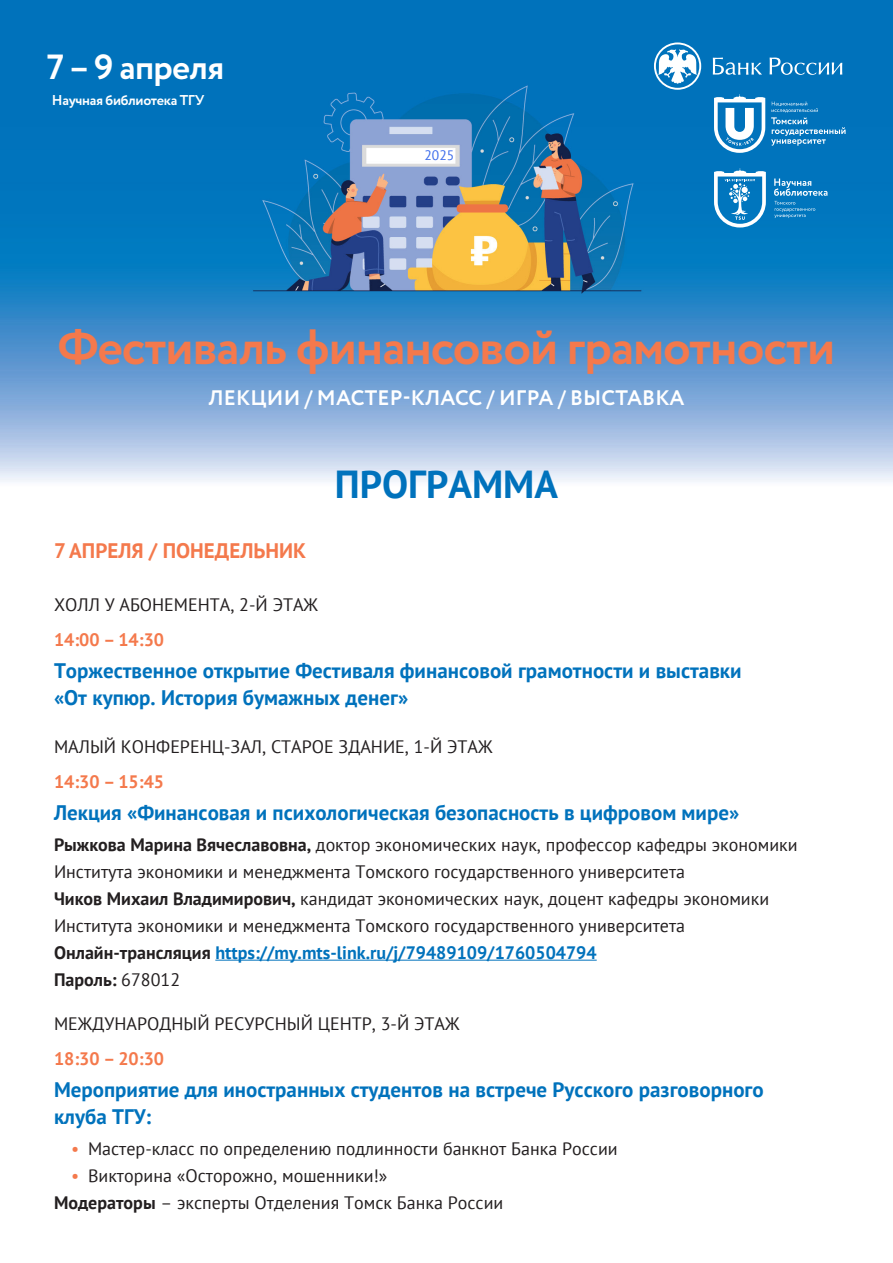
<style>
.page{position:relative;width:893px;height:1263px;background:#fff}
.page>*{position:absolute;margin:0;border:0;box-sizing:border-box;transform-origin:0 0}
.t1{font:700 49.5px "Circe";letter-spacing:-.02em;color:#f4794c}
.t2{font:700 39px "PT Sans";color:#0072bc}
.t3{font:700 34.95px "Circe";letter-spacing:-.02em;color:#fff}
.Paragraph_Style_3{font:700 21px/27px "PT Sans";color:#0072bc}
.t4{font:700 21px "Circe";letter-spacing:.01em;color:#fff}
.Paragraph_Style_1{font:700 21px "PT Sans";color:#f4794c}
.Text{font:18px/27px "PT Sans";color:#231f20}
.Paragraph_Style_4{font:18px "PT Sans";color:#231f20}
.Text-2{font:700 18px "PT Sans";color:#0072bc}
.Paragraph_Style_2{font:700 18px "PT Sans";color:#f4794c}
.Text-3{font:700 18px "PT Sans";color:#231f20}
.t5{font:700 14.25px "Circe";letter-spacing:-.02em;color:#fff}
.t6{font:13.65px "PT Sans";color:#3b6beb}
.s1{font-weight:700}
.s2{color:#231f20}
.s3{font-weight:400}
.s4{color:#f4794c}
</style>
<div class="page">
<img style="left:1px;top:0;width:891px;height:482px">
<hr style="left:215px;top:960px;width:382px;height:1px;background:#0072bc">
<svg style="left:654px;top:42px;width:47px;height:48px"></svg>
<svg style="left:713px;top:58px;width:49px;height:17px"></svg>
<svg style="left:770px;top:58px;width:72px;height:17px"></svg>
<svg style="left:774px;top:179px;width:53px;height:39px;background:#288bc8"></svg>
<svg style="left:714px;top:168px;width:52px;height:59px"></svg>
<svg style="left:771px;top:102px;width:75px;height:44px;background:#2586c5"></svg>
<svg style="left:714px;top:94px;width:51px;height:59px"></svg>
<p class="t3" style="left:47px;top:43px;width:179px">7 – 9 апреля</p>
<p class="t5" style="left:52px;top:91px;width:154px">Научная библиотека ТГУ</p>
<p class="t6" style="left:424px;top:146px;width:31px">2025</p>
<p class="t1" style="left:58px;top:314px;width:779px">Фестиваль финансовой грамотности</p>
<p class="t4" style="left:208px;top:383px;width:478px">ЛЕКЦИИ / МАСТЕР-КЛАСС / ИГРА / ВЫСТАВКА</p>
<p class="t2" style="left:335px;top:458px;width:225px">ПРОГРАММА</p>
<p class="Paragraph_Style_1" style="left:54px;top:537px;width:254px">7 АПРЕЛЯ / ПОНЕДЕЛЬНИК</p>
<p class="Paragraph_Style_4" style="left:54px;top:593px;width:266px">ХОЛЛ У АБОНЕМЕНТА, 2-Й ЭТАЖ</p>
<p class="Paragraph_Style_2" style="left:54px;top:628px;width:112px">14:00 – 14:30</p>
<p class="Paragraph_Style_3" style="left:54px;top:656px;width:689px">Торжественное открытие Фестиваля финансовой грамотности и выставки «От купюр. История бумажных денег»</p>
<p class="Paragraph_Style_4" style="left:54px;top:735px;width:440px">МАЛЫЙ КОНФЕРЕНЦ-ЗАЛ, СТАРОЕ ЗДАНИЕ, 1-Й ЭТАЖ</p>
<p class="Paragraph_Style_2" style="left:54px;top:770px;width:112px">14:30 – 15:45</p>
<p class="Paragraph_Style_3" style="left:54px;top:798px;width:687px">Лекция «Финансовая и психологическая безопасность в цифровом мире»</p>
<p class="Text" style="left:54px;top:830px;width:745px"><span class="s1">Рыжкова Марина Вячеславовна,</span> доктор экономических наук, профессор кафедры экономики<br>Института экономики и менеджмента Томского государственного университета</p>
<p class="Text" style="left:54px;top:884px;width:717px"><span class="s1">Чиков Михаил Владимирович,</span> кандидат экономических наук, доцент кафедры экономики<br>Института экономики и менеджмента Томского государственного университета</p>
<p class="Text-2" style="left:54px;top:941px;width:544px"><span class="s2">Онлайн-трансляция</span> https://my.mts-link.ru/j/79489109/1760504794</p>
<p class="Text-3" style="left:54px;top:968px;width:128px">Пароль: <span class="s3">678012</span></p>
<p class="Paragraph_Style_4" style="left:54px;top:1012px;width:407px">МЕЖДУНАРОДНЫЙ РЕСУРСНЫЙ ЦЕНТР, 3-Й ЭТАЖ</p>
<p class="Paragraph_Style_2" style="left:54px;top:1047px;width:112px">18:30 – 20:30</p>
<p class="Paragraph_Style_3" style="left:54px;top:1075px;width:711px">Мероприятие для иностранных студентов на встрече Русского разговорного клуба ТГУ:</p>
<p class="Text" style="left:71px;top:1134px;width:548px"><span class="s4">•</span> Мастер-класс по определению подлинности банкнот Банка России</p>
<p class="Text" style="left:71px;top:1161px;width:318px"><span class="s4">•</span> Викторина «Осторожно, мошенники!»</p>
<p class="Text" style="left:54px;top:1188px;width:451px"><span class="s1">Модераторы</span> – эксперты Отделения Томск Банка России</p>
</div>
